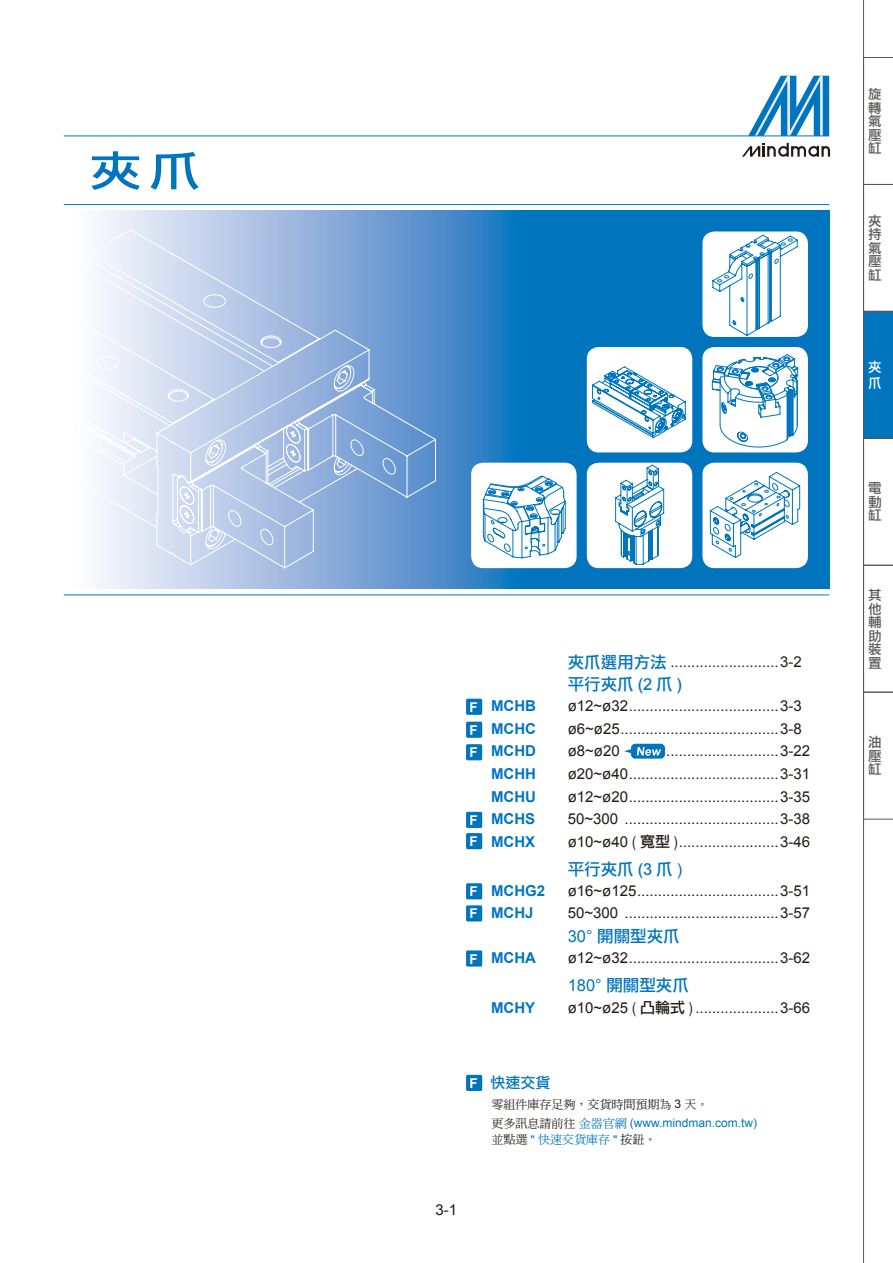
<style>
.page{position:relative;width:893px;height:1263px;background:#fff}
.page>*{position:absolute;margin:0;border:0;box-sizing:border-box;transform-origin:0 0}
.t1{font:42px "DF Li Hei Md HK BF";color:#0075be;scale:1.25 1}
.t2{font:16.5px "DF Li Hei Md HK BF";color:#0075be}
.t3{font:15px "Arial";color:#231916}
.t4{font:700 15px "Arial";color:#0075be}
.t5{font:15px "DF Li Hei Md WIN BF";color:#0075be}
.t6{font:13.5px/13.5px "DF Li Hei Md HK BF";color:#595857;text-align:justify}
.t7{font:700 13.5px "Arial";color:#fff}
.t8{font:13.5px/16.8px "DF Li Hei Md HK BF";color:#fff}
.t9{font:12px/15.9px "Arial";color:#0075be}
.t10{font:12px "DF Ming Md HK BF";color:#231916}
.s1{font-family:"DF Li Hei Md HK BF";font-size:16.5px;color:#0075be}
.s2{font-family:"Arial Narrow"}
.s3{font-family:"DF Li Hei Md WIN BF"}
.s4{font-family:"Arial"}
.s5{font-family:"DF Ming Md HK BF";color:#231916}
.s6{font-family:"DF Ming Md HK BF"}
</style>
<div class="page">
<svg style="left:748px;top:76px;width:81px;height:59px"></svg>
<svg style="left:742px;top:143px;width:88px;height:14px"></svg>
<hr style="left:64px;top:135px;width:765px;height:1px;background:#0075be">
<hr style="left:64px;top:204px;width:765px;height:1px;background:#0075be">
<svg style="left:95px;top:211px;width:734px;height:377px;background:#2b85c6"></svg>
<div style="left:702px;top:231px;width:106px;height:106px;background:#fff;border-radius:12px"></div>
<div style="left:702px;top:463px;width:106px;height:105px;background:#fff;border-radius:12px"></div>
<div style="left:587px;top:463px;width:105px;height:105px;background:#fff;border-radius:12px"></div>
<div style="left:471px;top:463px;width:106px;height:105px;background:#fff;border-radius:12px"></div>
<div style="left:702px;top:347px;width:106px;height:105px;background:#fff;border-radius:12px"></div>
<div style="left:587px;top:347px;width:105px;height:105px;background:#fff;border-radius:12px"></div>
<hr style="left:64px;top:594px;width:765px;height:1px;background:#0075be">
<hr style="left:863px;top:0;width:1px;height:1263px;background:#595857">
<svg style="left:864px;top:57px;width:29px;height:762px"></svg>
<svg style="left:156px;top:329px;width:280px;height:240px;background:#78a2d5"></svg>
<svg style="left:95px;top:229px;width:280px;height:318px;background:#bbcde9"></svg>
<svg style="left:712px;top:234px;width:86px;height:102px"></svg>
<svg style="left:709px;top:472px;width:91px;height:86px"></svg>
<svg style="left:711px;top:354px;width:88px;height:94px"></svg>
<svg style="left:592px;top:366px;width:94px;height:73px"></svg>
<svg style="left:482px;top:475px;width:84px;height:83px"></svg>
<svg style="left:615px;top:464px;width:50px;height:101px"></svg>
<svg style="left:624px;top:744px;width:41px;height:15px"></svg>
<div style="left:466px;top:1075px;width:16px;height:16px;background:#0075be;border-radius:2px"></div>
<div style="left:466px;top:950px;width:16px;height:16px;background:#0075be;border-radius:2px"></div>
<div style="left:466px;top:905px;width:16px;height:16px;background:#0075be;border-radius:2px"></div>
<div style="left:466px;top:883px;width:16px;height:16px;background:#0075be;border-radius:2px"></div>
<div style="left:466px;top:833px;width:16px;height:16px;background:#0075be;border-radius:2px"></div>
<div style="left:466px;top:812px;width:16px;height:16px;background:#0075be;border-radius:2px"></div>
<div style="left:466px;top:744px;width:16px;height:16px;background:#0075be;border-radius:2px"></div>
<div style="left:466px;top:722px;width:16px;height:16px;background:#0075be;border-radius:2px"></div>
<div style="left:466px;top:699px;width:16px;height:16px;background:#0075be;border-radius:2px"></div>
<h1 class="t1" style="left:89px;top:150px;width:91px">夾爪</h1>
<p class="t7" style="left:469px;top:698px;width:10px">F</p>
<p class="t7" style="left:469px;top:721px;width:10px">F</p>
<p class="t7" style="left:469px;top:744px;width:10px">F</p>
<p class="t7" style="left:469px;top:811px;width:10px">F</p>
<p class="t7" style="left:469px;top:832px;width:10px">F</p>
<p class="t7" style="left:469px;top:883px;width:10px">F</p>
<p class="t7" style="left:469px;top:905px;width:10px">F</p>
<p class="t7" style="left:469px;top:950px;width:10px">F</p>
<p class="t3" style="left:568px;top:652px;width:236px"><span class="s1">夾爪選用方法</span> ..........................3-2</p>
<p class="t2" style="left:568px;top:676px;width:116px">平行夾爪 (2 爪 )</p>
<p class="t4" style="left:491px;top:696px;width:46px">MCHB</p>
<p class="t3" style="left:568px;top:696px;width:236px">ø12~ø32....................................3-3</p>
<p class="t4" style="left:491px;top:719px;width:46px">MCHC</p>
<p class="t3" style="left:568px;top:719px;width:236px">ø6~ø25......................................3-8</p>
<p class="t4" style="left:491px;top:741px;width:46px">MCHD</p>
<p class="t3" style="left:568px;top:741px;width:54px">ø8~ø20</p>
<p class="t3" style="left:666px;top:741px;width:146px">...........................3-22</p>
<p class="t4" style="left:491px;top:764px;width:46px">MCHH</p>
<p class="t3" style="left:568px;top:764px;width:244px">ø20~ø40....................................3-31</p>
<p class="t4" style="left:491px;top:786px;width:46px">MCHU</p>
<p class="t3" style="left:568px;top:786px;width:244px">ø12~ø20....................................3-35</p>
<p class="t4" style="left:491px;top:809px;width:46px">MCHS</p>
<p class="t3" style="left:568px;top:809px;width:244px">50~300 .....................................3-38</p>
<p class="t4" style="left:491px;top:831px;width:46px">MCHX</p>
<p class="t3" style="left:568px;top:831px;width:244px">ø10~ø40 <span class="s2">(</span> <span class="s3">寬型</span> <span class="s2">)</span>........................3-46</p>
<p class="t2" style="left:568px;top:860px;width:116px">平行夾爪 (3 爪 <span class="s4">)</span></p>
<p class="t4" style="left:491px;top:880px;width:56px">MCHG2</p>
<p class="t3" style="left:568px;top:881px;width:244px">ø16~ø125..................................3-51</p>
<p class="t4" style="left:491px;top:903px;width:44px">MCHJ</p>
<p class="t3" style="left:568px;top:903px;width:244px">50~300 .....................................3-57</p>
<p class="t2" style="left:568px;top:928px;width:114px"><span class="s4">30°</span> 開關型夾爪</p>
<p class="t4" style="left:491px;top:948px;width:46px">MCHA</p>
<p class="t3" style="left:568px;top:948px;width:244px">ø12~ø32....................................3-62</p>
<p class="t2" style="left:568px;top:977px;width:123px"><span class="s4">180°</span> 開關型夾爪</p>
<p class="t4" style="left:491px;top:997px;width:46px">MCHY</p>
<p class="t3" style="left:568px;top:997px;width:244px">ø10~ø25 <span class="s2">(</span> <span class="s3">凸輪式</span> <span class="s2">)</span> ....................3-66</p>
<p class="t7" style="left:469px;top:1074px;width:10px">F</p>
<p class="t5" style="left:491px;top:1075px;width:61px">快速交貨</p>
<p class="t10" style="left:492px;top:1098px;width:219px">零組件庫存足夠，交貨時間預期為 <span class="s4">3</span> 天。</p>
<p class="t9" style="left:492px;top:1115px;width:267px"><span class="s5">更多訊息請前往</span><span class="s6">金器官網</span> (www.mindman.com.tw)<span class="s5">並點選</span> " <span class="s6">快速交貨庫存</span> " <span class="s5">按鈕。</span></p>
<p class="t3" style="left:436px;top:1200px;width:23px">3-1</p>
<p class="t6" style="left:868px;top:88px;width:15px">旋轉氣壓缸</p>
<p class="t6" style="left:868px;top:215px;width:15px">夾持氣壓缸</p>
<p class="t8" style="left:868px;top:358px;width:14px">夾爪</p>
<p class="t6" style="left:868px;top:482px;width:14px">電動缸</p>
<p class="t6" style="left:868px;top:589px;width:14px">其他輔助裝置</p>
<p class="t6" style="left:868px;top:736px;width:15px">油壓缸</p>
</div>
